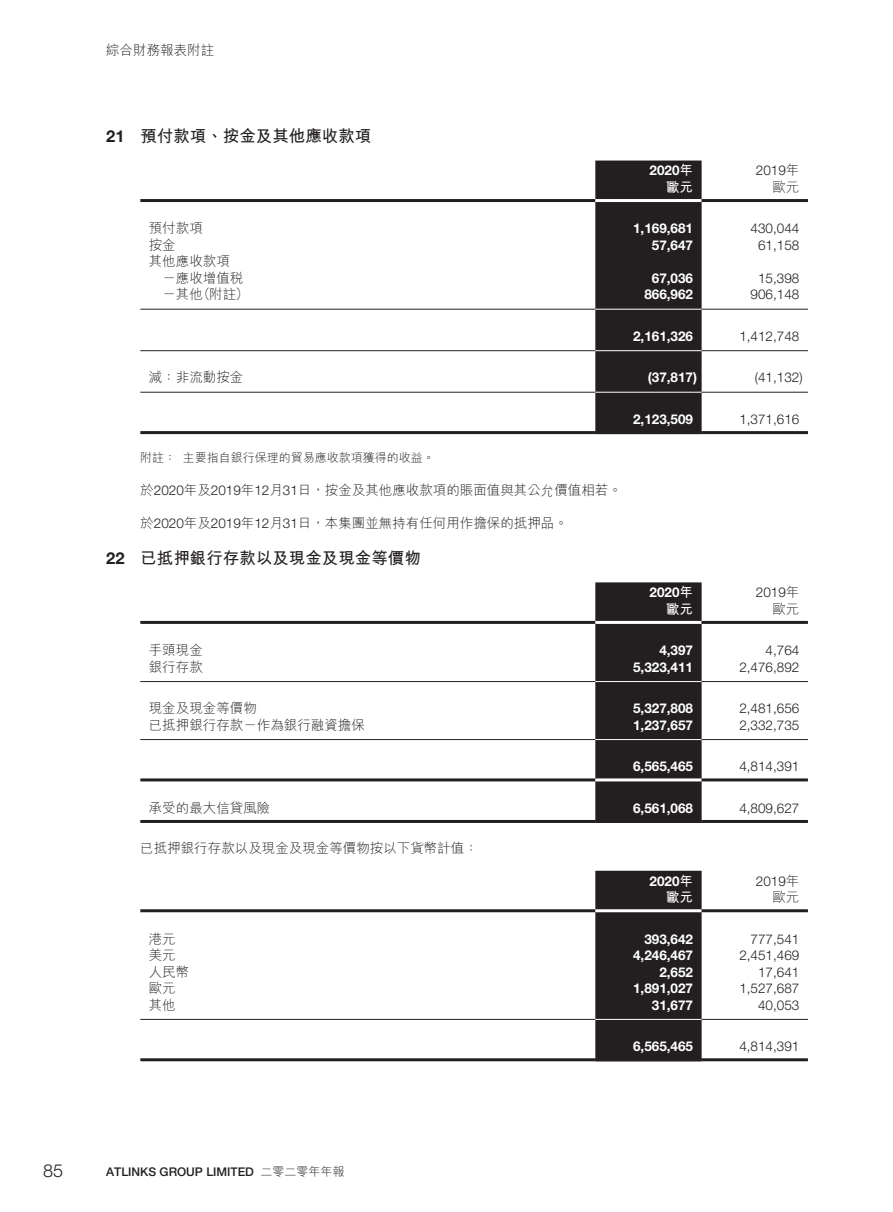
<style>
.page{position:relative;width:893px;height:1212px;background:#fff}
.page>*{position:absolute;margin:0;border:0;box-sizing:border-box;transform-origin:0 0}
.t1{font:300 18px "Helvetica Neue LT Std";color:#231f20}
.t2{font:700 16.5px "M Hei HK";color:#231f20}
.t3{font:300 13.5px/16.5px "M Hei HK";color:#231f20}
.t4{font:700 13.5px "Helvetica Neue LT Std";color:#fff}
.t5{font:300 13.5px "Helvetica Neue LT Std";color:#231f20}
.t6{font:700 13.5px "M Hei HK";color:#fff}
.t7{font:500 12px "Helvetica Neue LT Std";color:#231f20}
.t8{font:300 12px "M Hei HK";color:#231f20}
.s1{font-family:"Helvetica Neue LT Std"}
.s2{font-family:"M Hei HK"}
.s3{font-family:"M Hei HK";font-weight:300}
</style>
<div class="page">
<div style="left:595px;top:161px;width:107px;height:270px;background:#231f20"></div>
<hr style="left:140px;top:199px;width:455px;height:3px;background:#231f20">
<hr style="left:595px;top:199px;width:107px;height:3px;background:#fff">
<hr style="left:702px;top:199px;width:106px;height:3px;background:#231f20">
<hr style="left:140px;top:309px;width:455px;height:1px;background:#231f20">
<hr style="left:595px;top:309px;width:107px;height:1px;background:#fff">
<hr style="left:702px;top:309px;width:106px;height:1px;background:#231f20">
<hr style="left:140px;top:350px;width:455px;height:1px;background:#231f20">
<hr style="left:595px;top:350px;width:107px;height:1px;background:#fff">
<hr style="left:702px;top:350px;width:106px;height:1px;background:#231f20">
<hr style="left:140px;top:392px;width:455px;height:1px;background:#231f20">
<hr style="left:595px;top:392px;width:107px;height:1px;background:#fff">
<hr style="left:702px;top:392px;width:106px;height:1px;background:#231f20">
<hr style="left:140px;top:431px;width:455px;height:3px;background:#231f20">
<hr style="left:595px;top:431px;width:107px;height:3px;background:#231f20">
<hr style="left:702px;top:431px;width:106px;height:3px;background:#231f20">
<div style="left:595px;top:582px;width:107px;height:238px;background:#231f20"></div>
<hr style="left:140px;top:621px;width:455px;height:3px;background:#231f20">
<hr style="left:595px;top:621px;width:107px;height:3px;background:#fff">
<hr style="left:702px;top:621px;width:106px;height:3px;background:#231f20">
<hr style="left:140px;top:681px;width:455px;height:1px;background:#231f20">
<hr style="left:595px;top:681px;width:107px;height:1px;background:#fff">
<hr style="left:702px;top:681px;width:106px;height:1px;background:#231f20">
<hr style="left:140px;top:739px;width:455px;height:1px;background:#231f20">
<hr style="left:595px;top:739px;width:107px;height:1px;background:#fff">
<hr style="left:702px;top:739px;width:106px;height:1px;background:#231f20">
<hr style="left:140px;top:778px;width:455px;height:3px;background:#231f20">
<hr style="left:595px;top:778px;width:107px;height:3px;background:#fff">
<hr style="left:702px;top:778px;width:106px;height:3px;background:#231f20">
<hr style="left:140px;top:820px;width:455px;height:3px;background:#231f20">
<hr style="left:595px;top:820px;width:107px;height:3px;background:#231f20">
<hr style="left:702px;top:820px;width:106px;height:3px;background:#231f20">
<div style="left:595px;top:871px;width:107px;height:187px;background:#231f20"></div>
<hr style="left:140px;top:909px;width:455px;height:3px;background:#231f20">
<hr style="left:595px;top:909px;width:107px;height:3px;background:#fff">
<hr style="left:702px;top:909px;width:106px;height:3px;background:#231f20">
<hr style="left:140px;top:1019px;width:455px;height:1px;background:#231f20">
<hr style="left:595px;top:1019px;width:107px;height:1px;background:#fff">
<hr style="left:702px;top:1019px;width:106px;height:1px;background:#231f20">
<hr style="left:140px;top:1058px;width:455px;height:3px;background:#231f20">
<hr style="left:595px;top:1058px;width:107px;height:3px;background:#231f20">
<hr style="left:702px;top:1058px;width:106px;height:3px;background:#231f20">
<p class="t3" style="left:106px;top:41px;width:109px">綜合財務報表附註</p>
<p class="t2" style="left:106px;top:124px;width:267px"><span class="s1">21</span> 預付款項、按金及其他應收款項</p>
<p class="t4" style="left:650px;top:162px;width:45px">2020<span class="s2">年</span></p>
<p class="t5" style="left:756px;top:162px;width:45px">2019<span class="s2">年</span></p>
<p class="t6" style="left:666px;top:177px;width:28px">歐元</p>
<p class="t3" style="left:772px;top:178px;width:28px">歐元</p>
<p class="t3" style="left:149px;top:220px;width:55px">預付款項</p>
<p class="t4" style="left:633px;top:220px;width:62px">1,169,681</p>
<p class="t5" style="left:751px;top:220px;width:50px">430,044</p>
<p class="t3" style="left:149px;top:236px;width:28px">按金</p>
<p class="t4" style="left:652px;top:237px;width:43px">57,647</p>
<p class="t5" style="left:758px;top:237px;width:43px">61,158</p>
<p class="t3" style="left:162px;top:253px;width:82px;text-indent:-14px">其他應收款項－應收增值稅</p>
<p class="t4" style="left:652px;top:270px;width:43px">67,036</p>
<p class="t5" style="left:758px;top:270px;width:43px">15,398</p>
<p class="t3" style="left:162px;top:286px;width:88px">－其他（附註）</p>
<p class="t4" style="left:644px;top:286px;width:50px">866,962</p>
<p class="t5" style="left:751px;top:286px;width:50px">906,148</p>
<p class="t4" style="left:633px;top:328px;width:62px">2,161,326</p>
<p class="t5" style="left:739px;top:328px;width:62px">1,412,748</p>
<p class="t3" style="left:149px;top:369px;width:96px">減：非流動按金</p>
<p class="t4" style="left:648px;top:369px;width:51px">(37,817)</p>
<p class="t5" style="left:755px;top:369px;width:49px">(41,132)</p>
<p class="t4" style="left:633px;top:411px;width:62px">2,123,509</p>
<p class="t5" style="left:739px;top:411px;width:62px">1,371,616</p>
<p class="t8" style="left:140px;top:449px;width:296px">附註：主要指自銀行保理的貿易應收款項獲得的收益。</p>
<p class="t3" style="left:140px;top:481px;width:483px">於<span class="s1">2020</span>年及<span class="s1">2019</span>年<span class="s1">12</span>月<span class="s1">31</span>日，按金及其他應收款項的賬面值與其公允價值相若。</p>
<p class="t3" style="left:140px;top:514px;width:429px">於<span class="s1">2020</span>年及<span class="s1">2019</span>年<span class="s1">12</span>月<span class="s1">31</span>日，本集團並無持有任何用作擔保的抵押品。</p>
<p class="t2" style="left:106px;top:546px;width:316px"><span class="s1">22</span> 已抵押銀行存款以及現金及現金等價物</p>
<p class="t4" style="left:650px;top:584px;width:45px">2020<span class="s2">年</span></p>
<p class="t5" style="left:756px;top:584px;width:45px">2019<span class="s2">年</span></p>
<p class="t6" style="left:666px;top:599px;width:28px">歐元</p>
<p class="t3" style="left:772px;top:600px;width:28px">歐元</p>
<p class="t3" style="left:149px;top:641px;width:55px">手頭現金</p>
<p class="t4" style="left:659px;top:642px;width:35px">4,397</p>
<p class="t5" style="left:766px;top:642px;width:35px">4,764</p>
<p class="t3" style="left:149px;top:658px;width:55px">銀行存款</p>
<p class="t4" style="left:633px;top:658px;width:62px">5,323,411</p>
<p class="t5" style="left:739px;top:659px;width:62px">2,476,892</p>
<p class="t3" style="left:149px;top:699px;width:109px">現金及現金等價物</p>
<p class="t4" style="left:633px;top:700px;width:62px">5,327,808</p>
<p class="t5" style="left:739px;top:700px;width:62px">2,481,656</p>
<p class="t3" style="left:149px;top:716px;width:217px">已抵押銀行存款－作為銀行融資擔保</p>
<p class="t4" style="left:633px;top:716px;width:62px">1,237,657</p>
<p class="t5" style="left:739px;top:717px;width:62px">2,332,735</p>
<p class="t4" style="left:633px;top:758px;width:62px">6,565,465</p>
<p class="t5" style="left:739px;top:758px;width:62px">4,814,391</p>
<p class="t3" style="left:149px;top:799px;width:123px">承受的最大信貸風險</p>
<p class="t4" style="left:633px;top:799px;width:62px">6,561,068</p>
<p class="t5" style="left:739px;top:800px;width:62px">4,809,627</p>
<p class="t3" style="left:140px;top:839px;width:339px">已抵押銀行存款以及現金及現金等價物按以下貨幣計值：</p>
<p class="t4" style="left:650px;top:872px;width:45px">2020<span class="s2">年</span></p>
<p class="t5" style="left:756px;top:872px;width:45px">2019<span class="s2">年</span></p>
<p class="t6" style="left:666px;top:887px;width:28px">歐元</p>
<p class="t3" style="left:772px;top:888px;width:28px">歐元</p>
<p class="t3" style="left:149px;top:930px;width:28px">港元</p>
<p class="t4" style="left:644px;top:930px;width:50px">393,642</p>
<p class="t5" style="left:751px;top:930px;width:50px">777,541</p>
<p class="t3" style="left:149px;top:946px;width:28px">美元</p>
<p class="t4" style="left:633px;top:947px;width:62px">4,246,467</p>
<p class="t5" style="left:739px;top:947px;width:62px">2,451,469</p>
<p class="t3" style="left:149px;top:963px;width:42px">人民幣</p>
<p class="t4" style="left:659px;top:963px;width:35px">2,652</p>
<p class="t5" style="left:758px;top:963px;width:43px">17,641</p>
<p class="t3" style="left:149px;top:979px;width:28px">歐元</p>
<p class="t4" style="left:633px;top:980px;width:62px">1,891,027</p>
<p class="t5" style="left:739px;top:980px;width:62px">1,527,687</p>
<p class="t3" style="left:149px;top:996px;width:28px">其他</p>
<p class="t4" style="left:652px;top:996px;width:43px">31,677</p>
<p class="t5" style="left:758px;top:996px;width:43px">40,053</p>
<p class="t4" style="left:633px;top:1038px;width:62px">6,565,465</p>
<p class="t5" style="left:739px;top:1038px;width:62px">4,814,391</p>
<h1 class="t1" style="left:43px;top:1160px;width:22px">85</h1>
<p class="t7" style="left:106px;top:1164px;width:240px">ATLINKS GROUP LIMITED <span class="s3">二零二零年年報</span></p>
</div>
